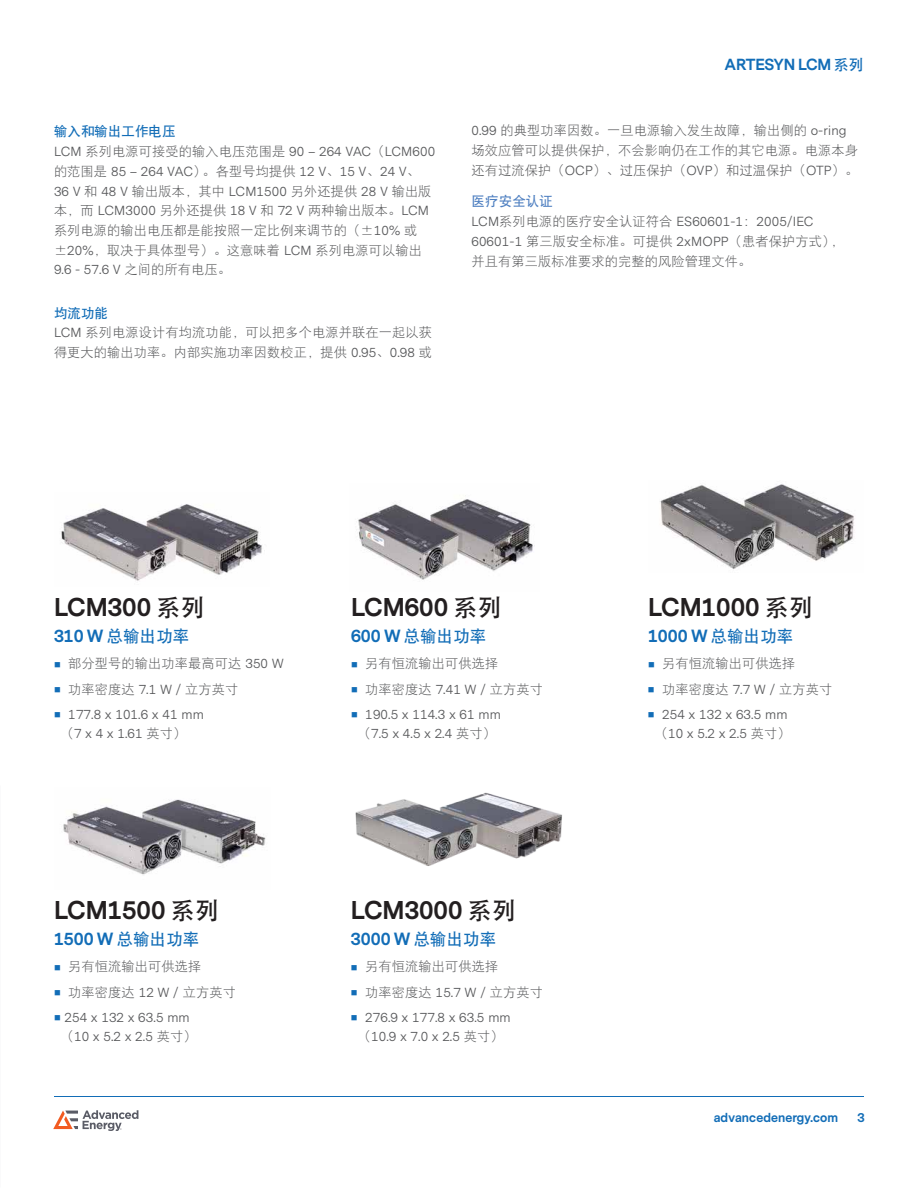
<style>
.page{position:relative;width:918px;height:1188px;background:#fff}
.page>*{position:absolute;margin:0;border:0;box-sizing:border-box;transform-origin:0 0}
.t1{font:700 24px "Messina Sans";color:#231f20}
.t2{font:700 16.5px "Messina Sans";color:#126db7}
.t3{font:16.5px "DFP Hei W7";color:#126db7}
.t4{font:700 15px "Messina Sans";letter-spacing:-.02em;color:#126db7}
.t5{font:13.5px "DFP Hei W7";color:#126db7}
.t6{font:13.5px "DFP Hei W7";letter-spacing:.01em;color:#4f80c1}
.t7{font:13.2px/19.8px "DFP Hei W3";letter-spacing:.01em;color:#57585a}
.t8{font:13.2px/19.8px "Messina Sans";letter-spacing:.01em;color:#57585a;text-align:center}
.t9{font:700 12px "Messina Sans";letter-spacing:.01em;color:#126db7}
.s1{font-family:"DFP Hei W3"}
.s2{font-family:"Messina Sans"}
.s3{font-family:"DFP Hei W7";font-weight:400}
.s4{font-family:"Messina Sans";font-weight:700}
.s5{color:#126db7}
</style>
<div class="page">
<hr style="left:54px;top:1096px;width:810px;height:1px;background:#126db7">
<svg style="left:53px;top:1110px;width:85px;height:21px"></svg>
<img style="left:61px;top:504px;width:204px;height:77px">
<img style="left:358px;top:495px;width:177px;height:85px">
<img style="left:660px;top:484px;width:194px;height:85px">
<img style="left:63px;top:799px;width:203px;height:76px">
<img style="left:355px;top:792px;width:207px;height:74px">
<p class="t5" style="left:54px;top:124px;width:123px">输入和输出工作电压</p>
<p class="t8" style="left:54px;top:142px;width:383px;text-align:left">LCM <span class="s1">系列电源可接受的输入电压范围是</span> 90 – 264 VAC<span class="s1">（</span>LCM600<span class="s1">的范围是</span> 85 – 264 VAC<span class="s1">）。各型号均提供</span> 12 V<span class="s1">、</span>15 V<span class="s1">、</span>24 V<span class="s1">、<br></span>36 V <span class="s1">和</span> 48 V <span class="s1">输出版本，其中</span> LCM1500 <span class="s1">另外还提供</span> 28 V <span class="s1">输出版</span></p>
<p class="t7" style="left:54px;top:200px;width:377px">本，而 <span class="s2">LCM3000</span> 另外还提供 <span class="s2">18 V</span> 和 <span class="s2">72 V</span> 两种输出版本。<span class="s2">LCM</span>系列电源的输出电压都是能按照一定比例来调节的（±<span class="s2">10%</span> 或±<span class="s2">20%</span>，取决于具体型号）。这意味着 <span class="s2">LCM</span> 系列电源可以输出</p>
<p class="t8" style="left:54px;top:260px;width:178px">9.6 - 57.6 V <span class="s1">之间的所有电压。</span></p>
<p class="t5" style="left:54px;top:306px;width:55px">均流功能</p>
<p class="t7" style="left:54px;top:323px;width:380px"><span class="s2">LCM</span> 系列电源设计有均流功能，可以把多个电源并联在一起以获得更大的输出功率。内部实施功率因数校正，提供 <span class="s2">0.95</span>、<span class="s2">0.98</span> 或</p>
<p class="t4" style="left:725px;top:54px;width:140px">ARTESYN LCM <span class="s3">系列</span></p>
<p class="t7" style="left:471px;top:121px;width:388px"><span class="s2">0.99</span> 的典型功率因数。一旦电源输入发生故障，输出侧的 <span class="s2">o-ring</span>场效应管可以提供保护，不会影响仍在工作的其它电源。电源本身还有过流保护（<span class="s2">OCP</span>）、过压保护（<span class="s2">OVP</span>）和过温保护（<span class="s2">OTP</span>）。</p>
<p class="t6" style="left:471px;top:194px;width:83px">医疗安全认证</p>
<p class="t8" style="left:471px;top:212px;width:344px">LCM<span class="s1">系列电源的医疗安全认证符合</span> ES60601-1<span class="s1">：</span>2005/IEC</p>
<p class="t7" style="left:471px;top:231px;width:374px"><span class="s2">60601-1</span> 第三版安全标准。可提供 <span class="s2">2xMOPP</span>（患者保护方式），并且有第三版标准要求的完整的风险管理文件。</p>
<h1 class="t1" style="left:54px;top:590px;width:152px">LCM300 <span class="s3">系列</span></h1>
<p class="t3" style="left:54px;top:627px;width:137px"><span class="s4">310 W</span> 总输出功率</p>
<p class="t7" style="left:54px;top:654px;width:231px"><span class="s5">■</span> 部分型号的输出功率最高可达 <span class="s2">350 W</span></p>
<p class="t7" style="left:54px;top:679px;width:186px"><span class="s5">■</span> 功率密度达 <span class="s2">7.1 W /</span> 立方英寸</p>
<p class="t8" style="left:61px;top:705px;width:145px;text-align:left;text-indent:-7px"><span class="s5">■</span> 177.8 x 101.6 x 41 mm<span class="s1">（</span>7 x 4 x 1.61 <span class="s1">英寸）</span></p>
<h1 class="t1" style="left:54px;top:893px;width:166px">LCM1500 <span class="s3">系列</span></h1>
<p class="t2" style="left:54px;top:927px;width:147px">1500 W <span class="s3">总输出功率</span></p>
<p class="t7" style="left:54px;top:956px;width:149px"><span class="s5">■</span> 另有恒流输出可供选择</p>
<p class="t7" style="left:54px;top:982px;width:183px"><span class="s5">■</span> 功率密度达 <span class="s2">12 W /</span> 立方英寸</p>
<p class="t8" style="left:54px;top:1008px;width:144px"><span class="s5">■</span> 254 x 132 x 63.5 mm<span class="s1">（</span>10 x 5.2 x 2.5 <span class="s1">英寸）</span></p>
<h1 class="t1" style="left:351px;top:590px;width:152px">LCM600 <span class="s3">系列</span></h1>
<p class="t3" style="left:351px;top:627px;width:137px"><span class="s4">600 W</span> 总输出功率</p>
<p class="t7" style="left:351px;top:653px;width:149px"><span class="s5">■</span> 另有恒流输出可供选择</p>
<p class="t7" style="left:351px;top:679px;width:194px"><span class="s5">■</span> 功率密度达 <span class="s2">7.41 W /</span> 立方英寸</p>
<p class="t8" style="left:351px;top:705px;width:151px"><span class="s5">■</span> 190.5 x 114.3 x 61 mm<span class="s1">（</span>7.5 x 4.5 x 2.4 <span class="s1">英寸）</span></p>
<h1 class="t1" style="left:351px;top:893px;width:166px">LCM3000 <span class="s3">系列</span></h1>
<p class="t2" style="left:351px;top:927px;width:147px">3000 W <span class="s3">总输出功率</span></p>
<p class="t7" style="left:351px;top:956px;width:149px"><span class="s5">■</span> 另有恒流输出可供选择</p>
<p class="t7" style="left:351px;top:982px;width:194px"><span class="s5">■</span> 功率密度达 <span class="s2">15.7 W /</span> 立方英寸</p>
<p class="t8" style="left:351px;top:1008px;width:161px"><span class="s5">■</span> 276.9 x 177.8 x 63.5 mm<span class="s1">（</span>10.9 x 7.0 x 2.5 <span class="s1">英寸）</span></p>
<h1 class="t1" style="left:648px;top:590px;width:166px">LCM1000 <span class="s3">系列</span></h1>
<p class="t2" style="left:648px;top:624px;width:147px">1000 W <span class="s3">总输出功率</span></p>
<p class="t7" style="left:648px;top:653px;width:149px"><span class="s5">■</span> 另有恒流输出可供选择</p>
<p class="t7" style="left:648px;top:679px;width:186px"><span class="s5">■</span> 功率密度达 <span class="s2">7.7 W /</span> 立方英寸</p>
<p class="t8" style="left:648px;top:705px;width:144px"><span class="s5">■</span> 254 x 132 x 63.5 mm<span class="s1">（</span>10 x 5.2 x 2.5 <span class="s1">英寸）</span></p>
<p class="t9" style="left:714px;top:1109px;width:126px">advancedenergy.com</p>
<p class="t9" style="left:857px;top:1109px;width:9px">3</p>
</div>
